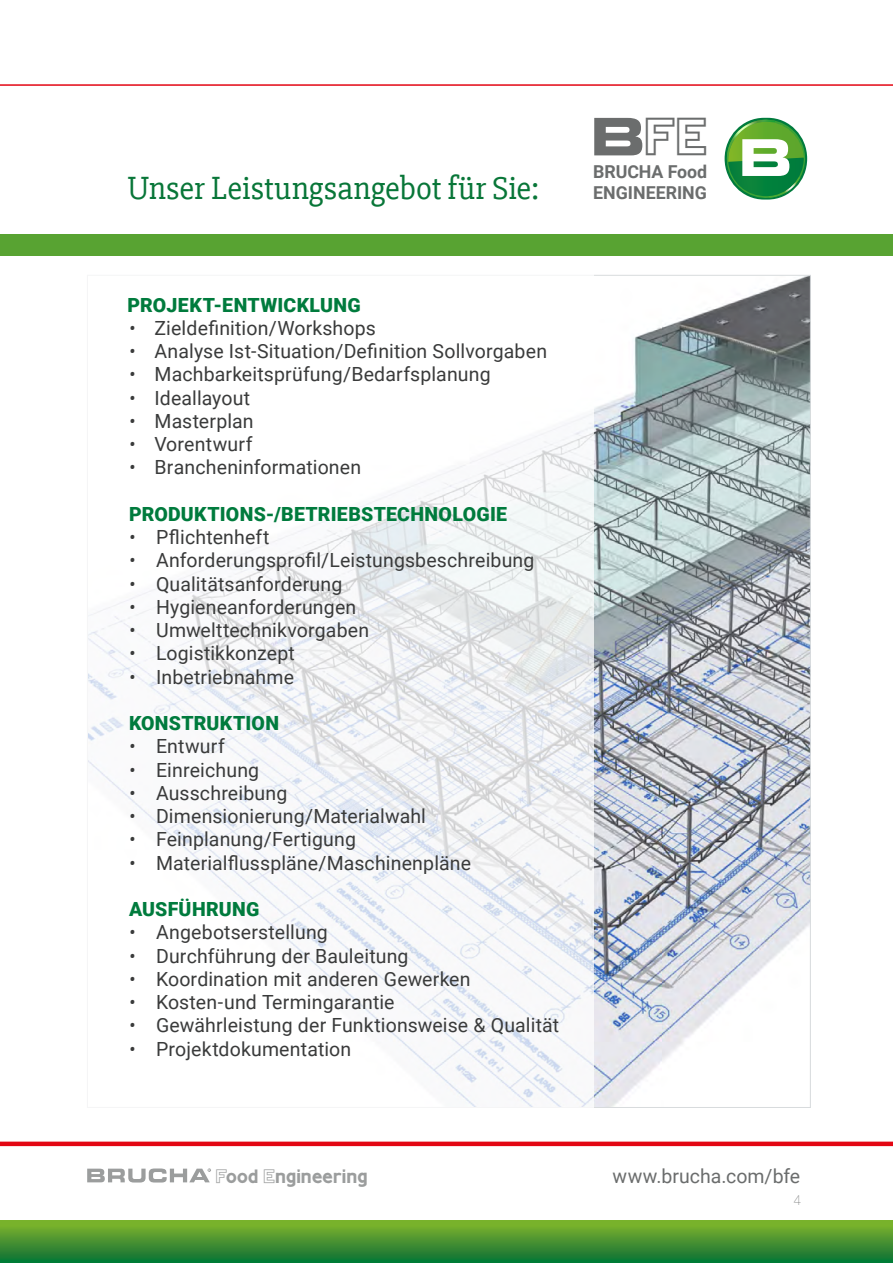
<style>
.page{position:relative;width:893px;height:1263px;background:#fff}
.page>*{position:absolute;margin:0;border:0;box-sizing:border-box;transform-origin:0 0}
.t1{font:49.65px "HWT Republic Gothic Outline";color:#6b6d6d}
.t2{font:33px "Slabo 27 px";color:#087638}
.t3{font:19.5px "Roboto";letter-spacing:.01em;color:#3a3b3b}
.t4{font:900 19.5px "Roboto";letter-spacing:.015em;color:#007b3d}
.t5{font:19.5px "Roboto";color:#6b6d6d}
.t6{font:18.15px "HWT Republic Gothic Solid";letter-spacing:.025em;color:#9b9d9d}
.t7{font:700 17.85px/21.3px "Roboto";color:#6b6d6d}
.t8{font:100 13.5px "Roboto";color:#6b6d6d}
.s1{font-style:italic}
.s2{font-family:"HWT Republic Gothic Outline"}
</style>
<div class="page">
<div style="left:0;top:1141px;width:893px;height:5px;background:#e30613"></div>
<svg style="left:724px;top:117px;width:84px;height:83px"></svg>
<img style="left:727px;top:120px;width:48px;height:43px">
<svg style="left:594px;top:118px;width:48px;height:37px"></svg>
<div style="left:0;top:235px;width:893px;height:21px;background:#58a332"></div>
<div style="left:0;top:1220px;width:893px;height:43px;background:linear-gradient(to bottom,#87b72b,#077136)"></div>
<svg style="left:87px;top:1168px;width:124px;height:14px"></svg>
<hr style="left:0;top:84px;width:893px;height:2px;background:#e30613">
<img style="left:593px;top:277px;width:216px;height:829px">
<svg style="left:87px;top:413px;width:506px;height:695px"></svg>
<h2 class="t2" style="left:128px;top:169px;width:413px">Unser Leistungsangebot für Sie:</h2>
<h1 class="t1" style="left:645px;top:106px;width:64px">FE</h1>
<p class="t7" style="left:593px;top:160px;width:116px">BRUCHA Food<br>ENGINEERING</p>
<p class="t4" style="left:128px;top:291px;width:235px">PROJEKT-ENTWICKLUNG</p>
<p class="t3" style="left:129px;top:314px;width:248px"><span class="s1">•</span> Zieldefinition/Workshops</p>
<p class="t3" style="left:129px;top:338px;width:420px"><span class="s1">•</span> Analyse Ist-Situation/Definition Sollvorgaben</p>
<p class="t3" style="left:129px;top:361px;width:363px"><span class="s1">•</span> Machbarkeitsprüfung/Bedarfsplanung</p>
<p class="t3" style="left:129px;top:384px;width:123px"><span class="s1">•</span> Ideallayout</p>
<p class="t3" style="left:129px;top:407px;width:126px"><span class="s1">•</span> Masterplan</p>
<p class="t3" style="left:129px;top:431px;width:125px"><span class="s1">•</span> Vorentwurf</p>
<p class="t3" style="left:129px;top:454px;width:234px"><span class="s1">•</span> Brancheninformationen</p>
<p class="t4" style="left:129px;top:500px;width:380px">PRODUKTIONS-/BETRIEBSTECHNOLOGIE</p>
<p class="t3" style="left:129px;top:524px;width:142px"><span class="s1">•</span> Pflichtenheft</p>
<p class="t3" style="left:129px;top:547px;width:407px"><span class="s1">•</span> Anforderungsprofil/Leistungsbeschreibung</p>
<p class="t3" style="left:129px;top:570px;width:215px"><span class="s1">•</span> Qualitätsanforderung</p>
<p class="t3" style="left:129px;top:593px;width:229px"><span class="s1">•</span> Hygieneanforderungen</p>
<p class="t3" style="left:129px;top:617px;width:242px"><span class="s1">•</span> Umwelttechnikvorgaben</p>
<p class="t3" style="left:129px;top:640px;width:167px"><span class="s1">•</span> Logistikkonzept</p>
<p class="t3" style="left:129px;top:663px;width:167px"><span class="s1">•</span> Inbetriebnahme</p>
<p class="t4" style="left:129px;top:710px;width:152px">KONSTRUKTION</p>
<p class="t3" style="left:129px;top:733px;width:97px"><span class="s1">•</span> Entwurf</p>
<p class="t3" style="left:129px;top:756px;width:132px"><span class="s1">•</span> Einreichung</p>
<p class="t3" style="left:129px;top:779px;width:160px"><span class="s1">•</span> Ausschreibung</p>
<p class="t3" style="left:129px;top:802px;width:298px"><span class="s1">•</span> Dimensionierung/Materialwahl</p>
<p class="t3" style="left:129px;top:826px;width:229px"><span class="s1">•</span> Feinplanung/Fertigung</p>
<p class="t3" style="left:129px;top:849px;width:344px"><span class="s1">•</span> Materialflusspläne/Maschinenpläne</p>
<p class="t4" style="left:129px;top:895px;width:132px">AUSFÜHRUNG</p>
<p class="t3" style="left:129px;top:919px;width:200px"><span class="s1">•</span> Angebotserstellung</p>
<p class="t3" style="left:129px;top:942px;width:281px"><span class="s1">•</span> Durchführung der Bauleitung</p>
<p class="t3" style="left:129px;top:965px;width:343px"><span class="s1">•</span> Koordination mit anderen Gewerken</p>
<p class="t3" style="left:129px;top:988px;width:267px"><span class="s1">•</span> Kosten-und Termingarantie</p>
<p class="t3" style="left:129px;top:1012px;width:432px"><span class="s1">•</span> Gewährleistung der Funktionsweise &amp; Qualität</p>
<p class="t3" style="left:129px;top:1035px;width:224px"><span class="s1">•</span> Projektdokumentation</p>
<p class="t6" style="left:216px;top:1164px;width:153px"><span class="s2">F</span>ood <span class="s2">E</span>ngineering</p>
<p class="t5" style="left:613px;top:1162px;width:189px">www.brucha.com/bfe</p>
<p class="t8" style="left:793px;top:1191px;width:9px">4</p>
</div>
